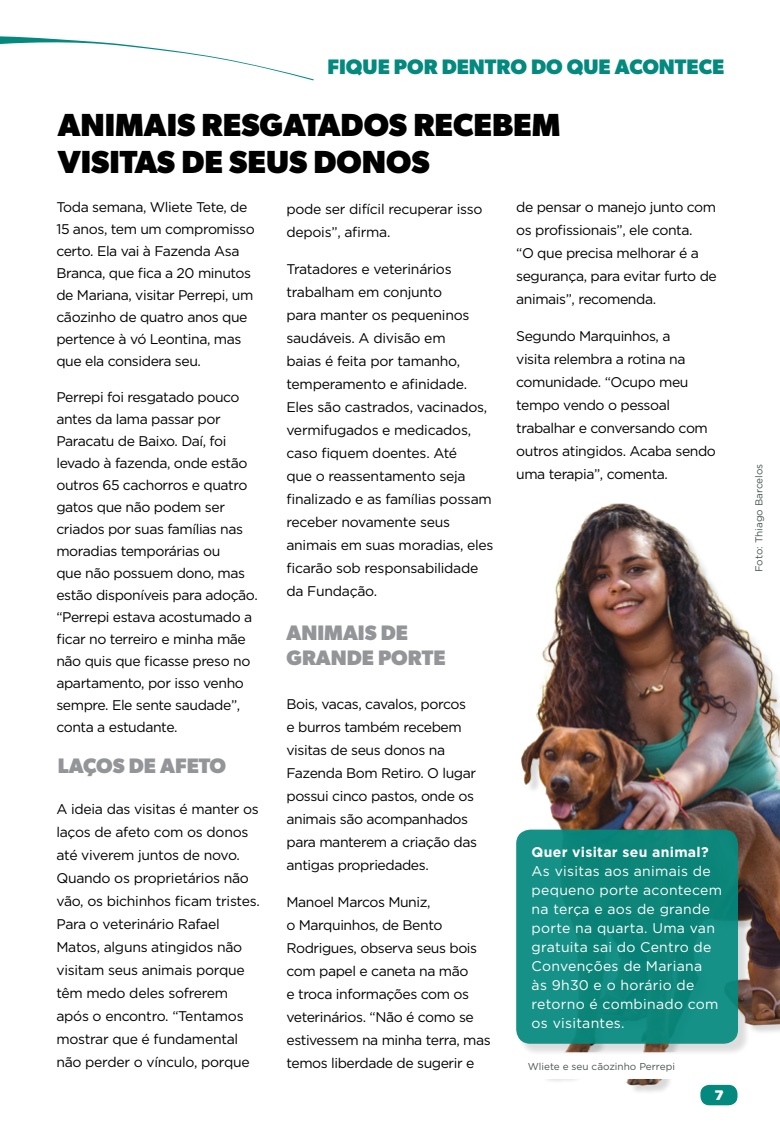
<style>
.page{position:relative;width:780px;height:1126px;background:#fff}
.page>*{position:absolute;margin:0;border:0;box-sizing:border-box;transform-origin:0 0}
.t1{font:700 32px/37px "Gibson";color:#000}
.t2{font:700 21px/25.2px "Gibson";color:#939598}
.t3{font:700 21px "Gibson";color:#04897e}
.t4{font:14px/23px "Gotham";letter-spacing:-.03em;color:#000}
.t5{font:14px/19px "Gotham";letter-spacing:.02em;color:#fff}
.t6{font:700 14px "Gotham";letter-spacing:.02em;color:#fff}
.t7{font:700 14px "Gibson";color:#fff}
.t8{font:10px "Gotham";color:#4a5453}
</style>
<div class="page">
<img style="left:516px;top:503px;width:264px;height:603px">
<div style="left:516px;top:1052px;width:171px;height:26px;background:#fff;border-radius:12px"></div>
<div style="left:518px;top:831px;width:232px;height:225px;background:#000;opacity:.15"></div>
<div style="left:516px;top:829px;width:222px;height:214px;background:linear-gradient(to right,#128d82,#0c867a);border-radius:14px"></div>
<svg style="left:0;top:36px;width:314px;height:44px"></svg>
<h2 class="t3" style="left:327px;top:54px;width:398px">FIQUE POR DENTRO DO QUE ACONTECE</h2>
<h1 class="t1" style="left:58px;top:106px;width:504px">ANIMAIS RESGATADOS RECEBEM<br>VISITAS DE SEUS DONOS</h1>
<p class="t4" style="left:56px;top:196px;width:200px;line-height:22px">Toda semana, Wliete Tete, de<br>15 anos, tem um compromisso certo. Ela vai à Fazenda Asa<br>Branca, que fica a 20 minutos de Mariana, visitar Perrepi, um cãozinho de quatro anos que pertence à vó Leontina, mas que ela considera seu.</p>
<p class="t4" style="left:56px;top:386px;width:203px;line-height:22px">Perrepi foi resgatado pouco antes da lama passar por<br>Paracatu de Baixo. Daí, foi levado à fazenda, onde estão outros 65 cachorros e quatro gatos que não podem ser criados por suas famílias nas moradias temporárias ou<br>que não possuem dono, mas estão disponíveis para adoção. “Perrepi estava acostumado a ficar no terreiro e minha mãe não quis que ficasse preso no apartamento, por isso venho sempre. Ele sente saudade”, conta a estudante.</p>
<h2 class="t2" style="left:58px;top:753px;width:170px">LAÇOS DE AFETO</h2>
<p class="t4" style="left:56px;top:797px;width:205px">A ideia das visitas é manter os laços de afeto com os donos até viverem juntos de novo.<br>Quando os proprietários não vão, os bichinhos ficam tristes.<br>Para o veterinário Rafael<br>Matos, alguns atingidos não visitam seus animais porque têm medo deles sofrerem após o encontro. “Tentamos mostrar que é fundamental não perder o vínculo, porque</p>
<p class="t4" style="left:286px;top:197px;width:197px">pode ser difícil recuperar isso depois”, afirma.</p>
<p class="t4" style="left:286px;top:257px;width:208px">Tratadores e veterinários trabalham em conjunto<br>para manter os pequeninos saudáveis. A divisão em<br>baias é feita por tamanho, temperamento e afinidade.<br>Eles são castrados, vacinados, vermifugados e medicados, caso fiquem doentes. Até<br>que o reassentamento seja finalizado e as famílias possam receber novamente seus animais em suas moradias, eles ficarão sob responsabilidade da Fundação.</p>
<h2 class="t2" style="left:286px;top:619px;width:160px">ANIMAIS DE<br>GRANDE PORTE</h2>
<p class="t4" style="left:286px;top:692px;width:192px">Bois, vacas, cavalos, porcos e burros também recebem visitas de seus donos na<br>Fazenda Bom Retiro. O lugar possui cinco pastos, onde os animais são acompanhados para manterem a criação das antigas propriedades.</p>
<p class="t4" style="left:286px;top:890px;width:206px">Manoel Marcos Muniz,<br>o Marquinhos, de Bento<br>Rodrigues, observa seus bois com papel e caneta na mão<br>e troca informações com os veterinários. “Não é como se estivessem na minha terra, mas temos liberdade de sugerir e</p>
<p class="t4" style="left:516px;top:195px;width:202px">de pensar o manejo junto com os profissionais”, ele conta.<br>“O que precisa melhorar é a segurança, para evitar furto de animais”, recomenda.</p>
<p class="t4" style="left:516px;top:324px;width:201px">Segundo Marquinhos, a<br>visita relembra a rotina na comunidade. “Ocupo meu tempo vendo o pessoal trabalhar e conversando com outros atingidos. Acaba sendo uma terapia”, comenta.</p>
<p class="t6" style="left:531px;top:842px;width:178px">Quer visitar seu animal?</p>
<p class="t5" style="left:531px;top:861px;width:192px">As visitas aos animais de pequeno porte acontecem na terça e aos de grande porte na quarta. Uma van gratuita sai do Centro de<br>Convenções de Mariana<br>às 9h30 e o horário de retorno é combinado com os visitantes.</p>
<p class="t8" style="left:528px;top:1059px;width:149px">Wliete e seu cãozinho Perrepi</p>
<p class="t7" style="left:714px;top:1086px;width:11px">7</p>
<p class="t8" style="left:752px;top:572px;width:110px;rotate:-90deg">Foto: Thiago Barcelos</p>
</div>
